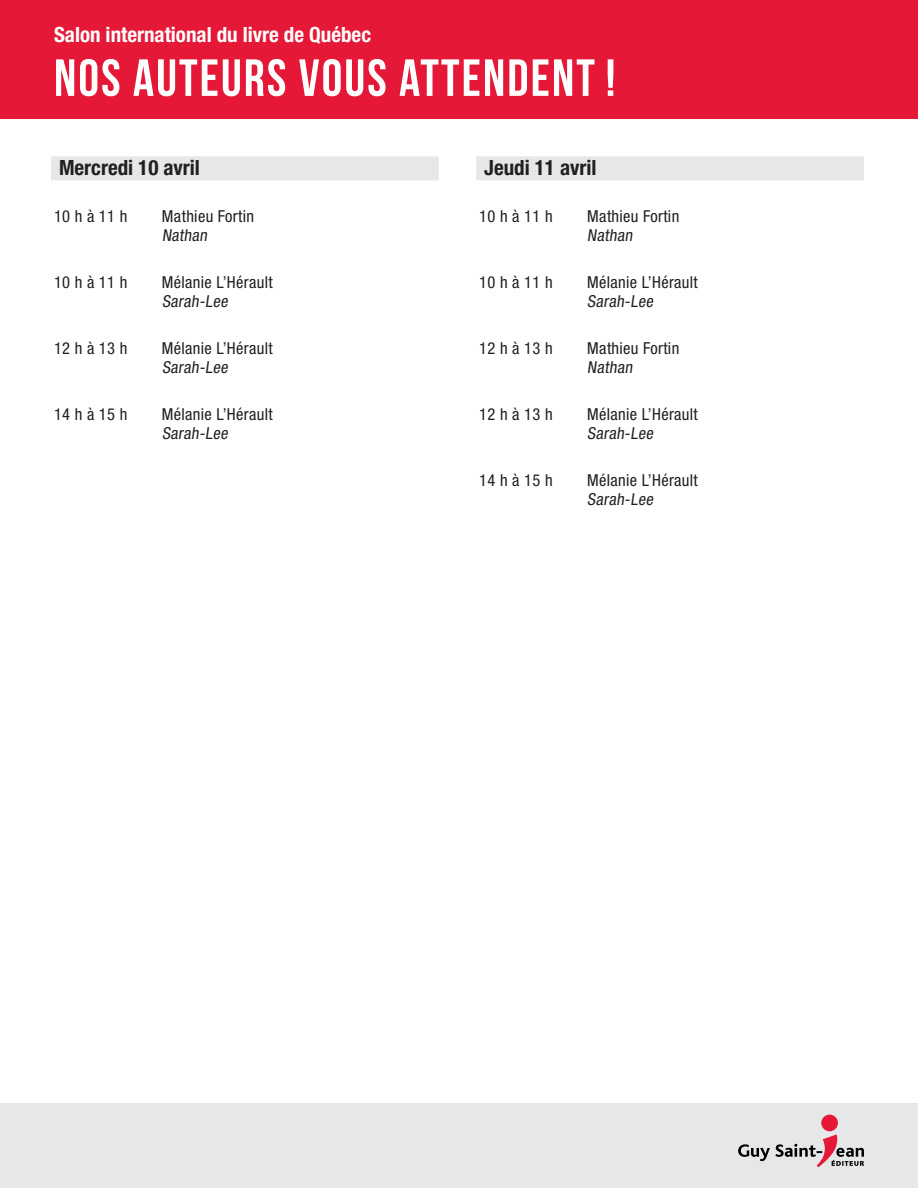
<style>
.page{position:relative;width:918px;height:1188px;background:#fff}
.page>*{position:absolute;margin:0;border:0;box-sizing:border-box;transform-origin:0 0}
.t1{font:52.2px "Bebas Neue";letter-spacing:.04em;color:#fff}
.t2{font:700 condensed 21px "Helvetica Neue LT Std";color:#fff}
.t3{font:700 condensed 21px "Helvetica Neue LT Std";color:#231f20}
.t4{font:condensed 16.5px/19.5px "Helvetica Neue LT Std";letter-spacing:.02em;color:#231f20}
</style>
<div class="page">
<div style="left:0;top:1103px;width:918px;height:85px;background:#e6e7e9"></div>
<div style="left:0;top:0;width:918px;height:119px;background:#e51837"></div>
<div style="left:51px;top:156px;width:388px;height:24px;background:#e6e7e9"></div>
<div style="left:476px;top:156px;width:388px;height:24px;background:#e6e7e9"></div>
<div style="left:821px;top:1115px;width:17px;height:16px;background:#e51837;border-radius:50%"></div>
<svg style="left:738px;top:1134px;width:126px;height:33px"></svg>
<p class="t2" style="left:54px;top:22px;width:319px">Salon international du livre de Québec</p>
<h1 class="t1" style="left:54px;top:49px;width:563px">NOS AUTEURS VOUS ATTENDENT !</h1>
<p class="t3" style="left:59px;top:155px;width:142px">Mercredi 10 avril</p>
<p class="t4" style="left:54px;top:206px;width:75px">10 h à 11 h</p>
<p class="t4" style="left:162px;top:206px;width:94px">Mathieu Fortin<br>Nathan</p>
<p class="t4" style="left:54px;top:272px;width:75px">10 h à 11 h</p>
<p class="t4" style="left:162px;top:272px;width:112px">Mélanie L’Hérault<br>Sarah-Lee</p>
<p class="t4" style="left:54px;top:338px;width:75px">12 h à 13 h</p>
<p class="t4" style="left:162px;top:338px;width:112px">Mélanie L’Hérault<br>Sarah-Lee</p>
<p class="t4" style="left:54px;top:404px;width:75px">14 h à 15 h</p>
<p class="t4" style="left:162px;top:404px;width:112px">Mélanie L’Hérault<br>Sarah-Lee</p>
<p class="t3" style="left:484px;top:155px;width:114px">Jeudi 11 avril</p>
<p class="t4" style="left:479px;top:206px;width:75px">10 h à 11 h</p>
<p class="t4" style="left:587px;top:206px;width:94px">Mathieu Fortin<br>Nathan</p>
<p class="t4" style="left:479px;top:272px;width:75px">10 h à 11 h</p>
<p class="t4" style="left:587px;top:272px;width:112px">Mélanie L’Hérault<br>Sarah-Lee</p>
<p class="t4" style="left:479px;top:338px;width:75px">12 h à 13 h</p>
<p class="t4" style="left:587px;top:338px;width:94px">Mathieu Fortin<br>Nathan</p>
<p class="t4" style="left:479px;top:404px;width:75px">12 h à 13 h</p>
<p class="t4" style="left:587px;top:404px;width:112px">Mélanie L’Hérault<br>Sarah-Lee</p>
<p class="t4" style="left:479px;top:470px;width:75px">14 h à 15 h</p>
<p class="t4" style="left:587px;top:470px;width:112px">Mélanie L’Hérault<br>Sarah-Lee</p>
</div>
